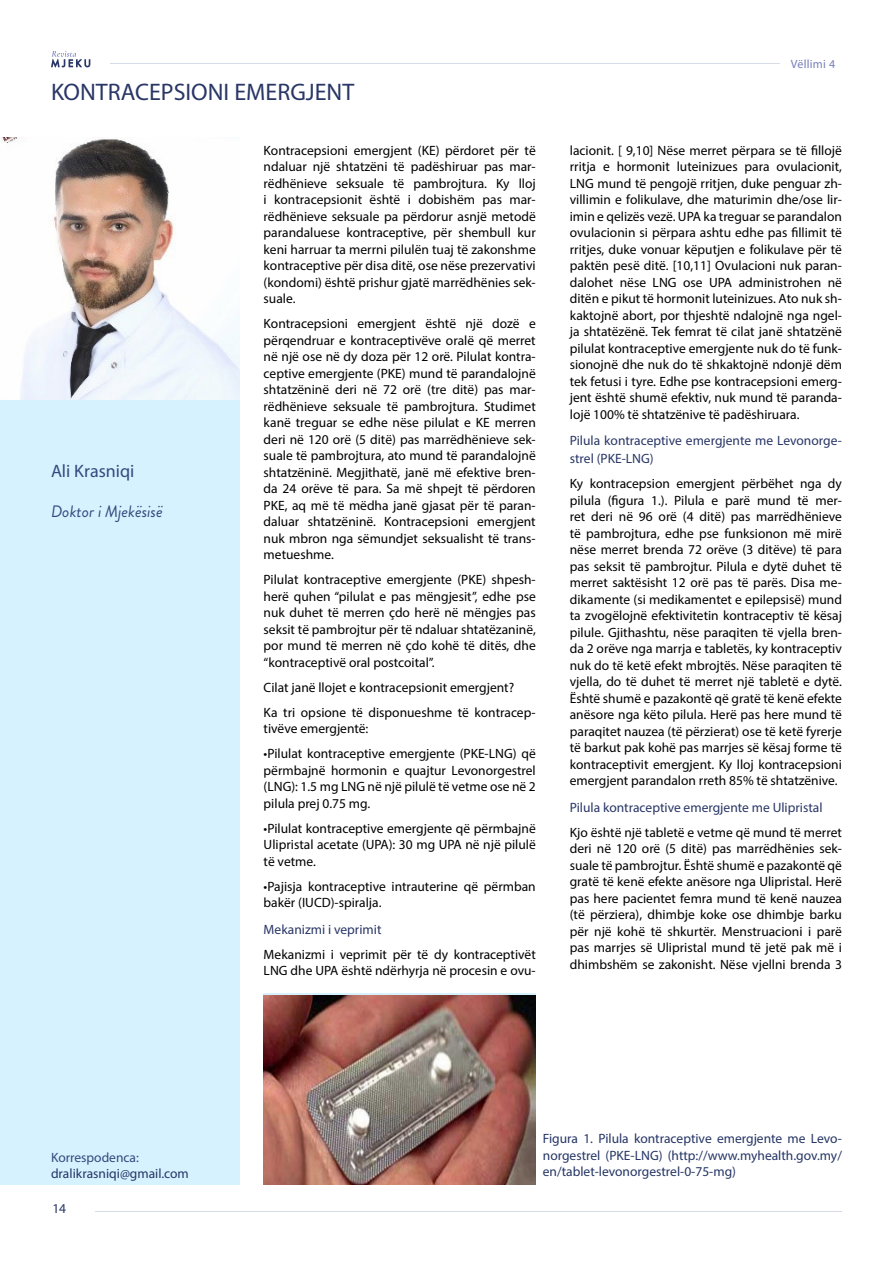
<style>
.page{position:relative;width:893px;height:1263px;background:#fff}
.page>*{position:absolute;margin:0;border:0;box-sizing:border-box;transform-origin:0 0}
.Paragraph_Style_1{font:24px "Myriad Pro";color:#293666}
.t1{font:18px "Myriad Pro";color:#334a7d}
.t2{font:italic 16.5px "Brandon Grotesque";color:#334a7d}
.Paragraph_Style_1-2{font:13.5px/16.5px "Myriad Pro";color:#000;text-align:justify}
.Paragraph_Style_1-3{font:13.5px/16.2px "Myriad Pro";color:#253565;text-align:justify}
.Paragraph_Style_1-4{font:13.5px/18px "Myriad Pro";color:#293666}
.t3{font:13.5px "Myriad Pro";color:#334a7d}
.t4{font:13.5px "Myriad Pro";color:#273565}
.t5{font:12px "Myriad Pro";letter-spacing:.02em;color:#7880ba}
</style>
<div class="page">
<hr style="left:111px;top:63px;width:669px;height:1px;background:#d6dbe6">
<hr style="left:96px;top:1211px;width:746px;height:1px;background:#d6dbe6">
<svg style="left:51px;top:51px;width:39px;height:17px"></svg>
<div style="left:0;top:400px;width:240px;height:784px;background:#d6f2ff"></div>
<img style="left:2px;top:138px;width:238px;height:262px">
<img style="left:264px;top:995px;width:272px;height:189px">
<p class="Paragraph_Style_1" style="left:51px;top:77px;width:305px">KONTRACEPSIONI EMERGJENT</p>
<p class="t1" style="left:51px;top:460px;width:85px">Ali Krasniqi</p>
<p class="t2" style="left:51px;top:500px;width:113px">Doktor i Mjekësisë</p>
<p class="Paragraph_Style_1-2" style="left:264px;top:142px;width:274px">Kontracepsioni emergjent (KE) përdoret për të ndaluar një shtatzëni të padëshiruar pas mar&shy;rëdhënieve seksuale të pambrojtura. Ky lloj i kontracepsionit është i dobishëm pas mar&shy;rëdhënieve seksuale pa përdorur asnjë metodë parandaluese kontraceptive, për shembull kur keni harruar ta merrni pilulën tuaj të zakonshme kontraceptive për disa ditë, ose nëse prezervativi (kondomi) është prishur gjatë marrëdhënies sek&shy;suale.</p>
<p class="Paragraph_Style_1-2" style="left:264px;top:315px;width:274px">Kontracepsioni emergjent është një dozë e përqendruar e kontraceptivëve oralë që merret në një ose në dy doza për 12 orë. Pilulat kontra&shy;ceptive emergjente (PKE) mund të parandalojnë shtatzëninë deri në 72 orë (tre ditë) pas mar&shy;rëdhënieve seksuale të pambrojtura. Studimet kanë treguar se edhe nëse pilulat e KE merren deri në 120 orë (5 ditë) pas marrëdhënieve sek&shy;suale të pambrojtura, ato mund të parandalojnë shtatzëninë. Megjithatë, janë më efektive bren&shy;da 24 orëve të para. Sa më shpejt të përdoren PKE, aq më të mëdha janë gjasat për të paran&shy;daluar shtatzëninë. Kontracepsioni emergjent nuk mbron nga sëmundjet seksualisht të trans&shy;metueshme.</p>
<p class="Paragraph_Style_1-2" style="left:264px;top:571px;width:274px">Pilulat kontraceptive emergjente (PKE) shpesh&shy;herë quhen “pilulat e pas mëngjesit”, edhe pse nuk duhet të merren çdo herë në mëngjes pas seksit të pambrojtur për të ndaluar shtatëzaninë, por mund të merren në çdo kohë të ditës, dhe “kontraceptivë oral postcoital”.</p>
<p class="Paragraph_Style_1-2" style="left:264px;top:679px;width:252px">Cilat janë llojet e kontracepsionit emergjent?</p>
<p class="Paragraph_Style_1-2" style="left:264px;top:704px;width:274px">Ka tri opsione të disponueshme të kontracep&shy;tivëve emergjentë:</p>
<p class="Paragraph_Style_1-2" style="left:264px;top:745px;width:274px">•Pilulat kontraceptive emergjente (PKE-LNG) që përmbajnë hormonin e quajtur Levonorgestrel (LNG): 1.5 mg LNG në një pilulë të vetme ose në 2 pilula prej 0.75 mg.</p>
<p class="Paragraph_Style_1-2" style="left:264px;top:820px;width:274px">•Pilulat kontraceptive emergjente që përmbajnë Ulipristal acetate (UPA): 30 mg UPA në një pilulë të vetme.</p>
<p class="Paragraph_Style_1-2" style="left:264px;top:878px;width:274px">•Pajisja kontraceptive intrauterine që përmban bakër (IUCD)-spiralja.</p>
<p class="Paragraph_Style_1-4" style="left:264px;top:920px;width:119px">Mekanizmi i veprimit</p>
<p class="Paragraph_Style_1-2" style="left:264px;top:946px;width:274px">Mekanizmi i veprimit për të dy kontraceptivët<br>LNG dhe UPA është ndërhyrja në procesin e ovu-</p>
<p class="t5" style="left:791px;top:57px;width:46px">Vëllimi 4</p>
<p class="Paragraph_Style_1-2" style="left:570px;top:142px;width:274px">lacionit. [ 9,10] Nëse merret përpara se të fillojë rritja e hormonit luteinizues para ovulacionit, LNG mund të pengojë rritjen, duke penguar zh&shy;villimin e folikulave, dhe maturimin dhe/ose lir&shy;imin e qelizës vezë. UPA ka treguar se parandalon ovulacionin si përpara ashtu edhe pas fillimit të rritjes, duke vonuar këputjen e folikulave për të paktën pesë ditë. [10,11] Ovulacioni nuk paran&shy;dalohet nëse LNG ose UPA administrohen në ditën e pikut të hormonit luteinizues. Ato nuk sh&shy;kaktojnë abort, por thjeshtë ndalojnë nga ngel&shy;ja shtatëzënë. Tek femrat të cilat janë shtatzënë pilulat kontraceptive emergjente nuk do të funk&shy;sionojnë dhe nuk do të shkaktojnë ndonjë dëm tek fetusi i tyre. Edhe pse kontracepsioni emerg&shy;jent është shumë efektiv, nuk mund të paranda&shy;lojë 100% të shtatzënive të padëshiruara.</p>
<p class="Paragraph_Style_1-4" style="left:570px;top:431px;width:274px">Pilula kontraceptive emergjente me Levonorge&shy;strel (PKE-LNG)</p>
<p class="Paragraph_Style_1-2" style="left:570px;top:475px;width:274px">Ky kontracepsion emergjent përbëhet nga dy pilula (figura 1.). Pilula e parë mund të mer&shy;ret deri në 96 orë (4 ditë) pas marrëdhënieve të pambrojtura, edhe pse funksionon më mirë nëse merret brenda 72 orëve (3 ditëve) të para pas seksit të pambrojtur. Pilula e dytë duhet të merret saktësisht 12 orë pas të parës. Disa me&shy;dikamente (si medikamentet e epilepsisë) mund ta zvogëlojnë efektivitetin kontraceptiv të kësaj pilule. Gjithashtu, nëse paraqiten të vjella bren&shy;da 2 orëve nga marrja e tabletës, ky kontraceptiv nuk do të ketë efekt mbrojtës. Nëse paraqiten të vjella, do të duhet të merret një tabletë e dytë.<br>Është shumë e pazakontë që gratë të kenë efekte anësore nga këto pilula. Herë pas here mund të paraqitet nauzea (të përzierat) ose të ketë fyrerje të barkut pak kohë pas marrjes së kësaj forme të kontraceptivit emergjent. Ky lloj kontracepsioni emergjent parandalon rreth 85% të shtatzënive.</p>
<p class="Paragraph_Style_1-4" style="left:570px;top:798px;width:254px">Pilula kontraceptive emergjente me Ulipristal</p>
<p class="Paragraph_Style_1-2" style="left:570px;top:824px;width:274px">Kjo është një tabletë e vetme që mund të merret deri në 120 orë (5 ditë) pas marrëdhënies sek&shy;suale të pambrojtur. Është shumë e pazakontë që gratë të kenë efekte anësore nga Ulipristal. Herë pas here pacientet femra mund të kenë nauzea (të përziera), dhimbje koke ose dhimbje barku për një kohë të shkurtër. Menstruacioni i parë pas marrjes së Ulipristal mund të jetë pak më i dhimbshëm se zakonisht. Nëse vjellni brenda 3</p>
<p class="t3" style="left:51px;top:1149px;width:89px">Korrespodenca:</p>
<p class="Paragraph_Style_1-3" style="left:51px;top:1165px;width:139px">dralikrasniqi@gmail.com</p>
<p class="t4" style="left:52px;top:1200px;width:15px">14</p>
<p class="Paragraph_Style_1-3" style="left:543px;top:1130px;width:301px">Figura 1. Pilula kontraceptive emergjente me Levo&shy;norgestrel (PKE-LNG) (http://www.myhealth.gov.my/ en/tablet-levonorgestrel-0-75-mg)</p>
</div>
